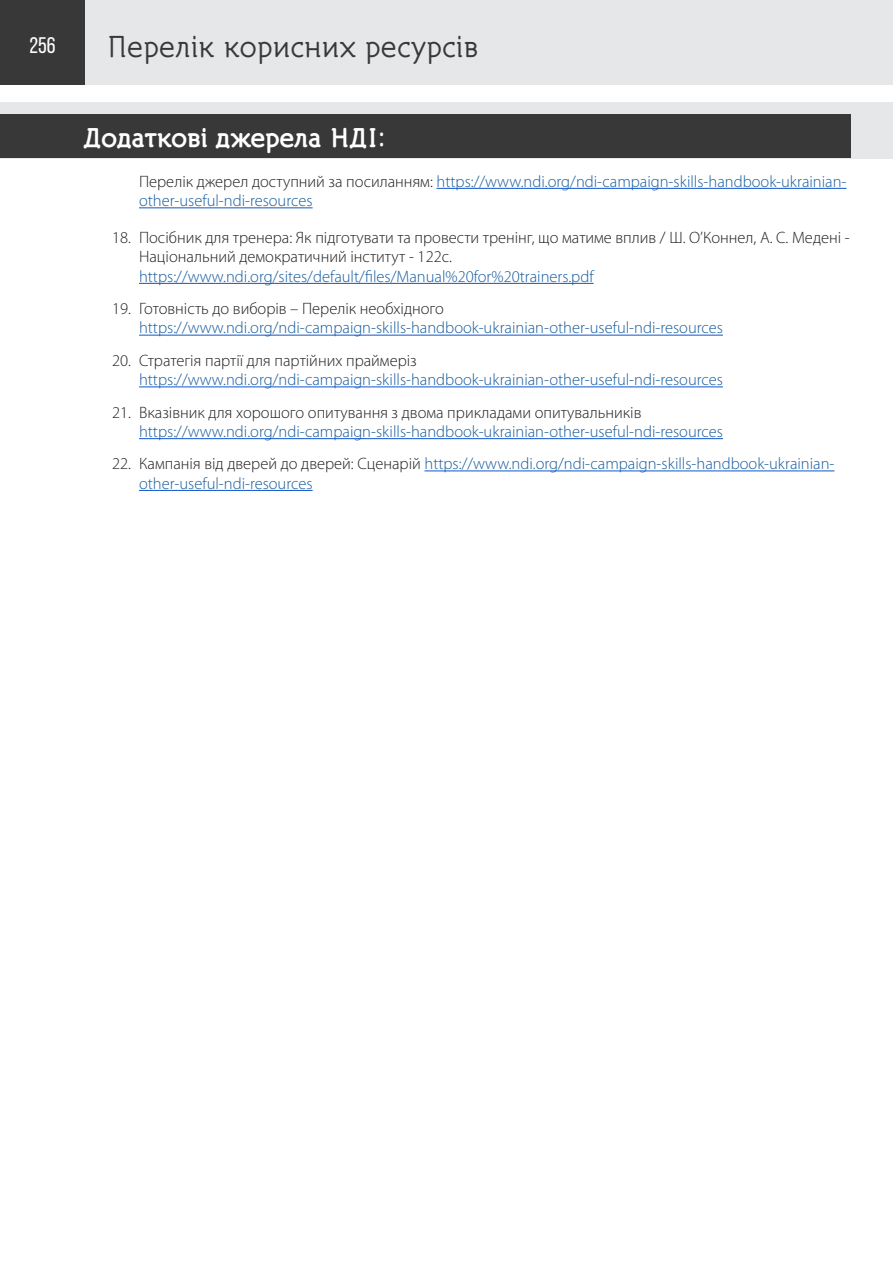
<style>
.page{position:relative;width:893px;height:1263px;background:#fff}
.page>*{position:absolute;margin:0;border:0;box-sizing:border-box;transform-origin:0 0}
.t1{font:30px "Turbota";color:#383839}
.t2{font:700 27px "Turbota";color:#fff}
.t3{font:22.5px "Bebas Neue";color:#fff}
.t4{font:300 16.5px/19.5px "Myriad Pro";color:#175d9e}
.t5{font:300 16.5px/19.5px "Myriad Pro";color:#231f20}
.s1{color:#231f20}
</style>
<div class="page">
<div style="left:14px;top:0;width:879px;height:85px;background:#e6e7e9"></div>
<div style="left:0;top:0;width:85px;height:85px;background:#383839"></div>
<hr style="left:436px;top:188px;width:410px;height:1px;background:#15c">
<hr style="left:139px;top:207px;width:174px;height:1px;background:#15c">
<hr style="left:139px;top:283px;width:455px;height:1px;background:#15c">
<hr style="left:139px;top:335px;width:584px;height:1px;background:#15c">
<hr style="left:139px;top:386px;width:584px;height:1px;background:#15c">
<hr style="left:139px;top:438px;width:584px;height:1px;background:#15c">
<hr style="left:424px;top:470px;width:410px;height:1px;background:#15c">
<hr style="left:139px;top:490px;width:174px;height:1px;background:#15c">
<div style="left:0;top:102px;width:893px;height:56px;background:#e6e7e9"></div>
<div style="left:0;top:115px;width:850px;height:43px;background:#383839"></div>
<h3 class="t3" style="left:29px;top:33px;width:28px">256</h3>
<h1 class="t1" style="left:106px;top:28px;width:374px">Перелік корисних ресурсів</h1>
<p class="t2" style="left:83px;top:121px;width:306px">Додаткові джерела НДІ:</p>
<p class="t4" style="left:139px;top:172px;width:709px"><span class="s1">Перелік джерел доступний за посиланням:</span> https://www.ndi.org/ndi-campaign-skills-handbook-ukrainian&shy;other-useful-ndi-resources</p>
<p class="t5" style="left:139px;top:228px;width:712px;text-indent:-27px">18. Посібник для тренера: Як підготувати та провести тренінг, що матиме вплив / Ш. О’Коннел, А. С. Медені -<br>Національний демократичний інститут - 122с.</p>
<p class="t4" style="left:139px;top:267px;width:456px">https://www.ndi.org/sites/default/files/Manual%20for%20trainers.pdf</p>
<p class="t5" style="left:112px;top:299px;width:333px">19. Готовність до виборів – Перелік необхідного</p>
<p class="t4" style="left:139px;top:318px;width:585px">https://www.ndi.org/ndi-campaign-skills-handbook-ukrainian-other-useful-ndi-resources</p>
<p class="t5" style="left:112px;top:351px;width:306px">20. Стратегія партії для партійних праймеріз</p>
<p class="t4" style="left:139px;top:370px;width:585px">https://www.ndi.org/ndi-campaign-skills-handbook-ukrainian-other-useful-ndi-resources</p>
<p class="t5" style="left:112px;top:402px;width:531px">21. Вказівник для хорошого опитування з двома прикладами опитувальників</p>
<p class="t4" style="left:139px;top:422px;width:585px">https://www.ndi.org/ndi-campaign-skills-handbook-ukrainian-other-useful-ndi-resources</p>
<p class="t4" style="left:139px;top:454px;width:697px;text-indent:-27px"><span class="s1">22. Кампанія від дверей до дверей: Сценарій</span> https://www.ndi.org/ndi-campaign-skills-handbook-ukrainian&shy;other-useful-ndi-resources</p>
</div>
